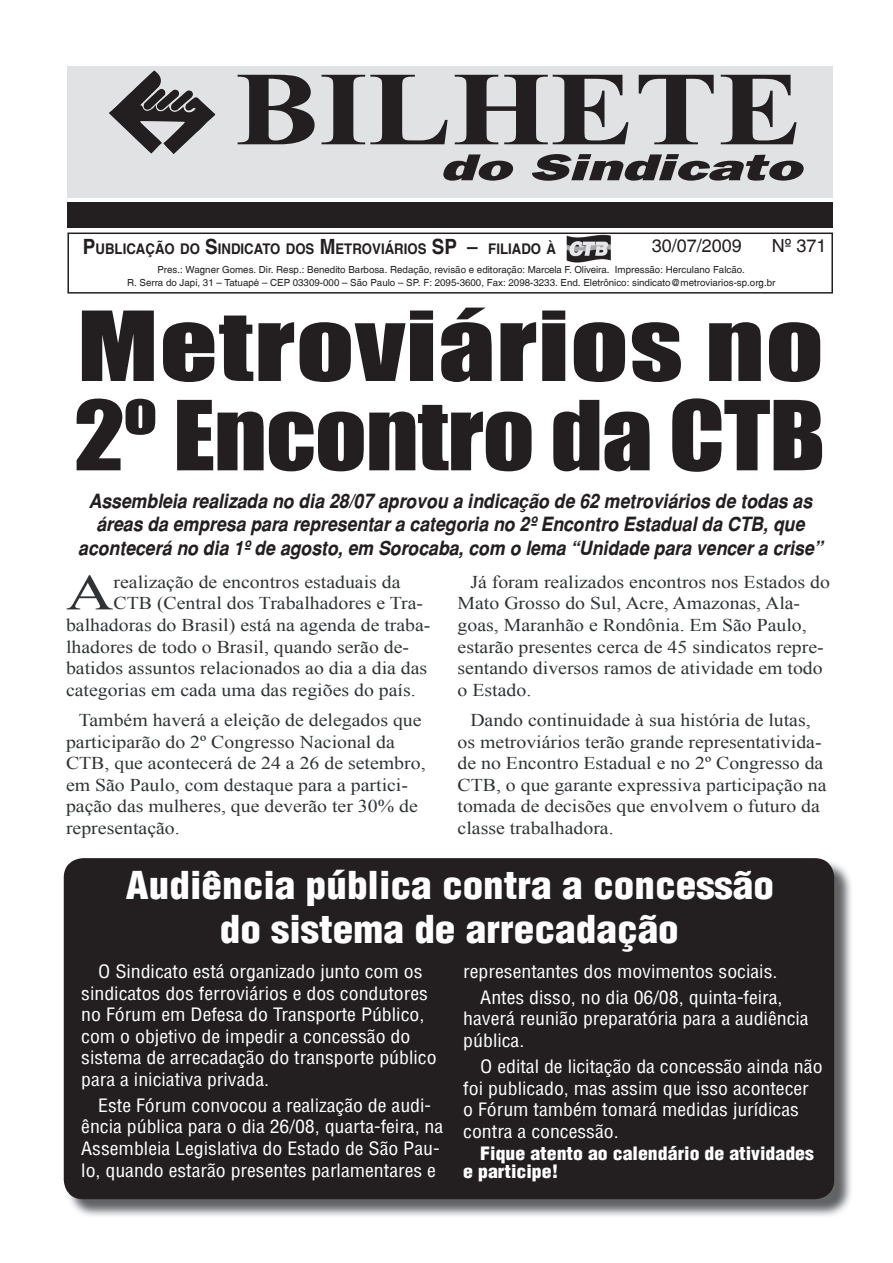
<style>
.page{position:relative;width:893px;height:1263px;background:#fff}
.page>*{position:absolute;margin:0;border:0;box-sizing:border-box;transform-origin:0 0}
.t1{font:700 105px "Times New Roman";color:#231f20;scale:1.2 1}
.t2{font:89.1px/89.4px "Impact";letter-spacing:.01em;color:#231f20;scale:1.27 1}
.t3{font:50.55px "Times New Roman";color:#303335;scale:1.3 1}
.t4{font:37.5px "Switzerland Cond Black Plain";color:#fff;scale:1.1 1}
.t5{font:italic 800 37.5px "Frankfurt Gothic";color:#231f20;scale:1.6 1}
.t6{font:italic 700 19.5px/23.4px "Switzerland Narrow";color:#231f20;text-align:center;scale:1.1 1}
.t7{font:18px/21.6px "Times New Roman";color:#303335;scale:1.1 1}
.t8{font:18px/21.6px "Switzerland Condensed";color:#fff;scale:1.1 1}
.t9{font:18px/18px "Switzerland Cond Black Plain";color:#fff;scale:1.1 1}
.t10{font:18px "Switzerland Plain";color:#231f20}
.t11{font:700 14.7px "Switzerland";color:#231f20;scale:.9 1}
.t12{font:9.75px/12.8px "Switzerland Plain";color:#231f20;text-align:center}
.s1{font-size:21px}
</style>
<div class="page">
<div style="left:67px;top:66px;width:766px;height:132px;background:#e1e2e4"></div>
<svg style="left:67px;top:233px;width:766px;height:61px"></svg>
<div style="left:67px;top:202px;width:766px;height:26px;background:#231f20"></div>
<img style="left:109px;top:70px;width:106px;height:84px">
<img style="left:70px;top:863px;width:781px;height:353px">
<div style="left:64px;top:858px;width:770px;height:341px;background:#231f20"></div>
<img style="left:565px;top:234px;width:47px;height:28px">
<h1 class="t1" style="left:235px;top:37px;width:474px">BILHETE</h1>
<h3 class="t5" style="left:440px;top:145px;width:227px">do Sindicato</h3>
<p class="t11" style="left:83px;top:240px;width:527px"><span class="s1">P</span>UBLICAÇÃO DO <span class="s1">S</span>INDICATO DOS <span class="s1">M</span>ETROVIÁRIOS <span class="s1">SP –</span> FILIADO À</p>
<p class="t10" style="left:652px;top:235px;width:92px">30/07/2009</p>
<p class="t10" style="left:772px;top:235px;width:56px">Nº 371</p>
<p class="t12" style="left:127px;top:263px;width:650px">Pres.: Wagner Gomes. Dir. Resp.: Benedito Barbosa. Redação, revisão e editoração: Marcela F. Oliveira. Impressão: Herculano Falcão.<br>R. Serra do Japi, 31 – Tatuapé – CEP 03309-000 – São Paulo – SP. F: 2095-3600, Fax: 2098-3233. End. Eletrônico: sindicato@metroviarios-sp.org.br</p>
<h2 class="t2" style="left:74px;top:299px;width:593px">Metroviários no<br>2º Encontro da CTB</h2>
<p class="t6" style="left:78px;top:489px;width:678px">Assembleia realizada no dia 28/07 aprovou a indicação de 62 metroviários de todas as áreas da empresa para representar a categoria no 2º Encontro Estadual da CTB, que acontecerá no dia 1º de agosto, em Sorocaba, com o lema “Unidade para vencer a crise”</p>
<h3 class="t3" style="left:66px;top:558px;width:38px">A</h3>
<p class="t7" style="left:114px;top:571px;width:262px">realização de encontros estaduais da</p>
<p class="t7" style="left:458px;top:571px;width:340px;text-indent:13px">Já foram realizados encontros nos Estados do Mato Grosso do Sul, Acre, Amazonas, Ala&shy;goas, Maranhão e Rondônia. Em São Paulo, estarão presentes cerca de 45 sindicatos repre&shy;sentando diversos ramos de atividade em todo o Estado.</p>
<p class="t7" style="left:458px;top:709px;width:337px;text-indent:13px">Dando continuidade à sua história de lutas, os metroviários terão grande representativida&shy;de no Encontro Estadual e no 2º Congresso da CTB, o que garante expressiva participação na tomada de decisões que envolvem o futuro da classe trabalhadora.</p>
<h3 class="t4" style="left:126px;top:862px;width:591px">Audiência pública contra a concessão</h3>
<p class="t7" style="left:114px;top:592px;width:283px">CTB (Central dos Trabalhadores e Tra-</p>
<p class="t7" style="left:66px;top:614px;width:333px">balhadoras do Brasil) está na agenda de traba-</p>
<p class="t7" style="left:66px;top:635px;width:313px">lhadores de todo o Brasil, quando serão de-</p>
<p class="t7" style="left:66px;top:657px;width:330px">batidos assuntos relacionados ao dia a dia das</p>
<p class="t7" style="left:66px;top:679px;width:319px">categorias em cada uma das regiões do país.</p>
<p class="t7" style="left:66px;top:709px;width:328px;text-indent:13px">Também haverá a eleição de delegados que participarão do 2º Congresso Nacional da CTB, que acontecerá de 24 a 26 de setembro, em São Paulo, com destaque para a partici&shy;pação das mulheres, que deverão ter 30% de representação.</p>
<h3 class="t4" style="left:220px;top:905px;width:419px">do sistema de arrecadação</h3>
<p class="t8" style="left:81px;top:960px;width:324px;text-indent:17px">O Sindicato está organizado junto com os sindicatos dos ferroviários e dos condutores no Fórum em Defesa do Transporte Público, com o objetivo de impedir a concessão do sistema de arrecadação do transporte público para a iniciativa privada.</p>
<p class="t8" style="left:81px;top:1094px;width:331px;text-align:center">Este Fórum convocou a realização de audi&shy;ência pública para o dia 26/08, quarta-feira, na Assembleia Legislativa do Estado de São Pau&shy;lo, quando estarão presentes parlamentares e</p>
<p class="t8" style="left:463px;top:958px;width:292px;line-height:25.8px;text-align:right">representantes dos movimentos sociais.<br>Antes disso, no dia 06/08, quinta-feira,</p>
<p class="t8" style="left:463px;top:1008px;width:315px">haverá reunião preparatória para a audiência pública.</p>
<p class="t8" style="left:463px;top:1055px;width:328px;text-indent:17px">O edital de licitação da concessão ainda não foi publicado, mas assim que isso acontecer o Fórum também tomará medidas jurídicas contra a concessão.</p>
<p class="t9" style="left:463px;top:1144px;width:320px;text-indent:17px">Fique atento ao calendário de atividades e participe!</p>
</div>
